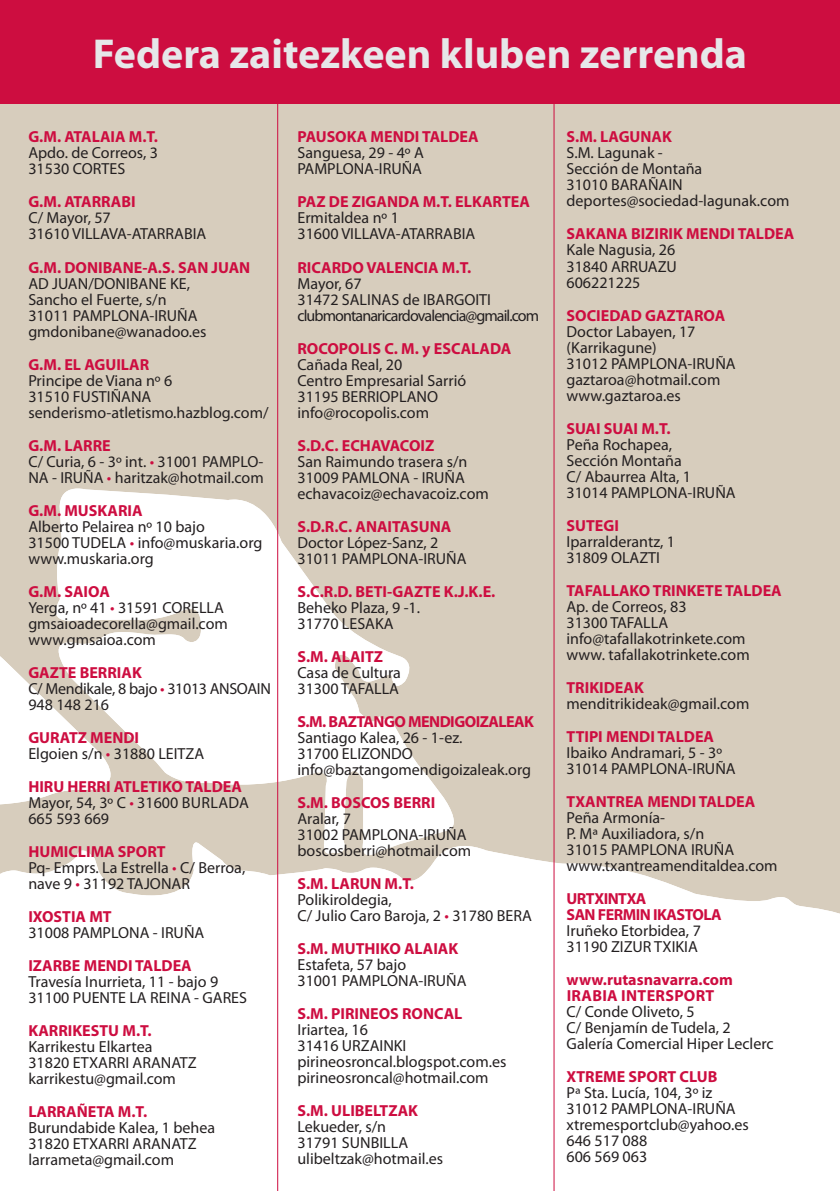
<style>
.page{position:relative;width:840px;height:1191px;background:#fff}
.page>*{position:absolute;margin:0;border:0;box-sizing:border-box;transform-origin:0 0}
.t1{font:700 42px "Myriad Pro";color:#e6e7e9}
.t2{font:16px/16px "Myriad Pro";color:#231f20}
.t3{font:700 16px "Myriad Pro";color:#cd0d40}
.t4{font:16px/16px "Myriad Pro";letter-spacing:-.055em;color:#231f20}
.t5{font:700 16px/16px "Myriad Pro";letter-spacing:-.035em;color:#cd0d40}
.t6{font:16px/16px "Myriad Pro";letter-spacing:-.02em;color:#231f20}
.t7{font:700 16px/16px "Myriad Pro";letter-spacing:.02em;color:#cd0d40}
.s1{font-weight:700;color:#cd0d40}
.s2{color:#cd0d40}
</style>
<div class="page">
<div style="left:0;top:104px;width:839px;height:552px;background:#d7cdbd"></div>
<svg style="left:0;top:656px;width:839px;height:443px"></svg>
<svg style="left:44px;top:488px;width:419px;height:367px"></svg>
<div style="left:0;top:0;width:839px;height:104px;background:#cd0d40"></div>
<hr style="left:277px;top:94px;width:1px;height:1097px;background:#cd0d40">
<hr style="left:553px;top:94px;width:1px;height:1097px;background:#cd0d40">
<h1 class="t1" style="left:93px;top:27px;width:655px">Federa zaitezkeen kluben zerrenda</h1>
<p class="t3" style="left:28px;top:127px;width:131px">G.M. ATALAIA M.T.</p>
<p class="t2" style="left:28px;top:145px;width:131px">Apdo. de Correos, 3<br>31530 CORTES</p>
<p class="t3" style="left:28px;top:192px;width:109px">G.M. ATARRABI</p>
<p class="t2" style="left:28px;top:210px;width:179px">C/ Mayor, 57<br>31610 VILLAVA-ATARRABIA</p>
<p class="t3" style="left:28px;top:257px;width:223px">G.M. DONIBANE-A.S. SAN JUAN</p>
<p class="t2" style="left:28px;top:275px;width:180px">AD JUAN/DONIBANE KE,<br>Sancho el Fuerte, s/n<br>31011 PAMPLONA-IRUÑA gmdonibane@wanadoo.es</p>
<p class="t3" style="left:28px;top:354px;width:122px">G.M. EL AGUILAR</p>
<p class="t2" style="left:28px;top:372px;width:241px">Principe de Viana nº 6<br>31510 FUSTIÑANA senderismo-atletismo.hazblog.com/</p>
<p class="t2" style="left:28px;top:437px;width:237px"><span class="s1">G.M. LARRE<br></span>C/ Curia, 6 - 3º int. <span class="s2">•</span> 31001 PAMPLO-<br>NA - IRUÑA <span class="s2">•</span> haritzak@hotmail.com</p>
<p class="t3" style="left:28px;top:500px;width:116px">G.M. MUSKARIA</p>
<p class="t2" style="left:28px;top:518px;width:235px">Alberto Pelairea nº 10 bajo<br>31500 TUDELA <span class="s2">•</span> info@muskaria.org www.muskaria.org</p>
<p class="t2" style="left:28px;top:583px;width:201px"><span class="s1">G.M. SAIOA<br></span>Yerga, nº 41 <span class="s2">•</span> 31591 CORELLA gmsaioadecorella@gmail.com www.gmsaioa.com</p>
<p class="t6" style="left:28px;top:664px;width:244px"><span class="s1">GAZTE BERRIAK<br></span>C/ Mendikale, 8 bajo <span class="s2">•</span> 31013 ANSOAIN<br>948 148 216</p>
<p class="t2" style="left:28px;top:729px;width:177px"><span class="s1">GURATZ MENDI<br></span>Elgoien s/n <span class="s2">•</span> 31880 LEITZA</p>
<p class="t2" style="left:28px;top:778px;width:222px"><span class="s1">HIRU HERRI ATLETIKO TALDEA<br></span>Mayor, 54, 3º C <span class="s2">•</span> 31600 BURLADA<br>665 593 669</p>
<p class="t2" style="left:28px;top:843px;width:218px"><span class="s1">HUMICLIMA SPORT<br></span>Pq- Emprs. La Estrella <span class="s2">•</span> C/ Berroa, nave 9 <span class="s2">•</span> 31192 TAJONAR</p>
<p class="t3" style="left:28px;top:906px;width:85px">IXOSTIA MT</p>
<p class="t2" style="left:28px;top:924px;width:177px">31008 PAMPLONA - IRUÑA</p>
<p class="t3" style="left:28px;top:955px;width:165px">IZARBE MENDI TALDEA</p>
<p class="t2" style="left:28px;top:973px;width:220px">Travesía Inurrieta, 11 - bajo 9<br>31100 PUENTE LA REINA - GARES</p>
<p class="t3" style="left:28px;top:1020px;width:125px">KARRIKESTU M.T.</p>
<p class="t2" style="left:28px;top:1038px;width:170px">Karrikestu Elkartea<br>31820 ETXARRI ARANATZ karrikestu@gmail.com</p>
<p class="t3" style="left:28px;top:1101px;width:120px">LARRAÑETA M.T.</p>
<p class="t2" style="left:28px;top:1119px;width:188px">Burundabide Kalea, 1 behea<br>31820 ETXARRI ARANATZ larrameta@gmail.com</p>
<p class="t3" style="left:297px;top:127px;width:182px">PAUSOKA MENDI TALDEA</p>
<p class="t2" style="left:297px;top:145px;width:128px">Sanguesa, 29 - 4º A<br>PAMPLONA-IRUÑA</p>
<p class="t3" style="left:297px;top:192px;width:234px">PAZ DE ZIGANDA M.T. ELKARTEA</p>
<p class="t2" style="left:297px;top:210px;width:179px">Ermitaldea nº 1<br>31600 VILLAVA-ATARRABIA</p>
<p class="t3" style="left:297px;top:257px;width:175px">RICARDO VALENCIA M.T.</p>
<p class="t4" style="left:297px;top:275px;width:243px">Mayor, 67<br>31472 SALINAS de IBARGOITI clubmontanaricardovalencia@gmail.com</p>
<p class="t3" style="left:297px;top:338px;width:215px">ROCOPOLIS C. M. y ESCALADA</p>
<p class="t2" style="left:297px;top:356px;width:170px">Cañada Real, 20<br>Centro Empresarial Sarrió<br>31195 BERRIOPLANO info@rocopolis.com</p>
<p class="t3" style="left:297px;top:435px;width:138px">S.D.C. ECHAVACOIZ</p>
<p class="t2" style="left:297px;top:453px;width:193px">San Raimundo trasera s/n<br>31009 PAMLONA - IRUÑA echavacoiz@echavacoiz.com</p>
<p class="t3" style="left:297px;top:516px;width:155px">S.D.R.C. ANAITASUNA</p>
<p class="t2" style="left:297px;top:534px;width:170px">Doctor López-Sanz, 2<br>31011 PAMPLONA-IRUÑA</p>
<p class="t3" style="left:297px;top:581px;width:199px">S.C.R.D. BETI-GAZTE K.J.K.E.</p>
<p class="t2" style="left:297px;top:599px;width:124px">Beheko Plaza, 9 -1.<br>31770 LESAKA</p>
<p class="t3" style="left:297px;top:646px;width:87px">S.M. ALAITZ</p>
<p class="t2" style="left:297px;top:664px;width:105px">Casa de Cultura<br>31300 TAFALLA</p>
<p class="t5" style="left:297px;top:713px;width:238px">S.M. BAZTANGO MENDIGOIZALEAK</p>
<p class="t2" style="left:297px;top:729px;width:235px">Santiago Kalea, 26 - 1-ez.<br>31700 ELIZONDO info@baztangomendigoizaleak.org</p>
<p class="t3" style="left:297px;top:792px;width:139px">S.M. BOSCOS BERRI</p>
<p class="t2" style="left:297px;top:810px;width:175px">Aralar, 7<br>31002 PAMPLONA-IRUÑA boscosberri@hotmail.com</p>
<p class="t3" style="left:297px;top:873px;width:118px">S.M. LARUN M.T.</p>
<p class="t2" style="left:297px;top:891px;width:236px">Polikiroldegia,<br>C/ Julio Caro Baroja, 2 <span class="s2">•</span> 31780 BERA</p>
<p class="t3" style="left:297px;top:938px;width:162px">S.M. MUTHIKO ALAIAK</p>
<p class="t2" style="left:297px;top:956px;width:170px">Estafeta, 57 bajo<br>31001 PAMPLONA-IRUÑA</p>
<p class="t3" style="left:297px;top:1003px;width:166px">S.M. PIRINEOS RONCAL</p>
<p class="t2" style="left:297px;top:1021px;width:210px">Iriartea, 16<br>31416 URZAINKI pirineosroncal.blogspot.com.es pirineosroncal@hotmail.com</p>
<p class="t3" style="left:297px;top:1100px;width:122px">S.M. ULIBELTZAK</p>
<p class="t2" style="left:297px;top:1118px;width:147px">Lekueder, s/n<br>31791 SUNBILLA ulibeltzak@hotmail.es</p>
<p class="t3" style="left:566px;top:127px;width:107px">S.M. LAGUNAK</p>
<p class="t2" style="left:566px;top:145px;width:224px">S.M. Lagunak -<br>Sección de Montaña<br>31010 BARAÑAIN deportes@sociedad-lagunak.com</p>
<p class="t3" style="left:566px;top:224px;width:229px">SAKANA BIZIRIK MENDI TALDEA</p>
<p class="t2" style="left:566px;top:242px;width:112px;text-align:justify">Kale Nagusia, 26<br>31840 ARRUAZU 606221225</p>
<p class="t3" style="left:566px;top:305px;width:160px">SOCIEDAD GAZTAROA</p>
<p class="t2" style="left:566px;top:323px;width:170px">Doctor Labayen, 17 (Karrikagune)<br>31012 PAMPLONA-IRUÑA gaztaroa@hotmail.com www.gaztaroa.es</p>
<p class="t3" style="left:566px;top:418px;width:106px">SUAI SUAI M.T.</p>
<p class="t2" style="left:566px;top:436px;width:170px">Peña Rochapea,<br>Sección Montaña<br>C/ Abaurrea Alta, 1<br>31014 PAMPLONA-IRUÑA</p>
<p class="t3" style="left:566px;top:515px;width:54px">SUTEGI</p>
<p class="t2" style="left:566px;top:533px;width:110px">Iparralderantz, 1<br>31809 OLAZTI</p>
<p class="t3" style="left:566px;top:580px;width:216px">TAFALLAKO TRINKETE TALDEA</p>
<p class="t2" style="left:566px;top:598px;width:185px">Ap. de Correos, 83<br>31300 TAFALLA info@tafallakotrinkete.com www. tafallakotrinkete.com</p>
<p class="t3" style="left:566px;top:677px;width:79px">TRIKIDEAK</p>
<p class="t2" style="left:566px;top:695px;width:184px">menditrikideak@gmail.com</p>
<p class="t3" style="left:566px;top:726px;width:149px">TTIPI MENDI TALDEA</p>
<p class="t2" style="left:566px;top:744px;width:170px">Ibaiko Andramari, 5 - 3º<br>31014 PAMPLONA-IRUÑA</p>
<p class="t3" style="left:566px;top:791px;width:190px">TXANTREA MENDI TALDEA</p>
<p class="t2" style="left:566px;top:809px;width:212px">Peña Armonía-<br>P. Mª Auxiliadora, s/n<br>31015 PAMPLONA IRUÑA www.txantreamenditaldea.com</p>
<p class="t5" style="left:566px;top:890px;width:157px">URTXINTXA<br>SAN FERMIN IKASTOLA</p>
<p class="t2" style="left:566px;top:922px;width:136px">Iruñeko Etorbidea, 7<br>31190 ZIZUR TXIKIA</p>
<p class="t7" style="left:566px;top:971px;width:168px">www.rutasnavarra.com<br>IRABIA INTERSPORT</p>
<p class="t2" style="left:566px;top:1003px;width:208px">C/ Conde Oliveto, 5<br>C/ Benjamín de Tudela, 2<br>Galería Comercial Hiper Leclerc</p>
<p class="t3" style="left:566px;top:1066px;width:152px">XTREME SPORT CLUB</p>
<p class="t2" style="left:566px;top:1084px;width:183px">Pª Sta. Lucía, 104, 3º iz<br>31012 PAMPLONA-IRUÑA xtremesportclub@yahoo.es<br>646 517 088<br>606 569 063</p>
</div>
